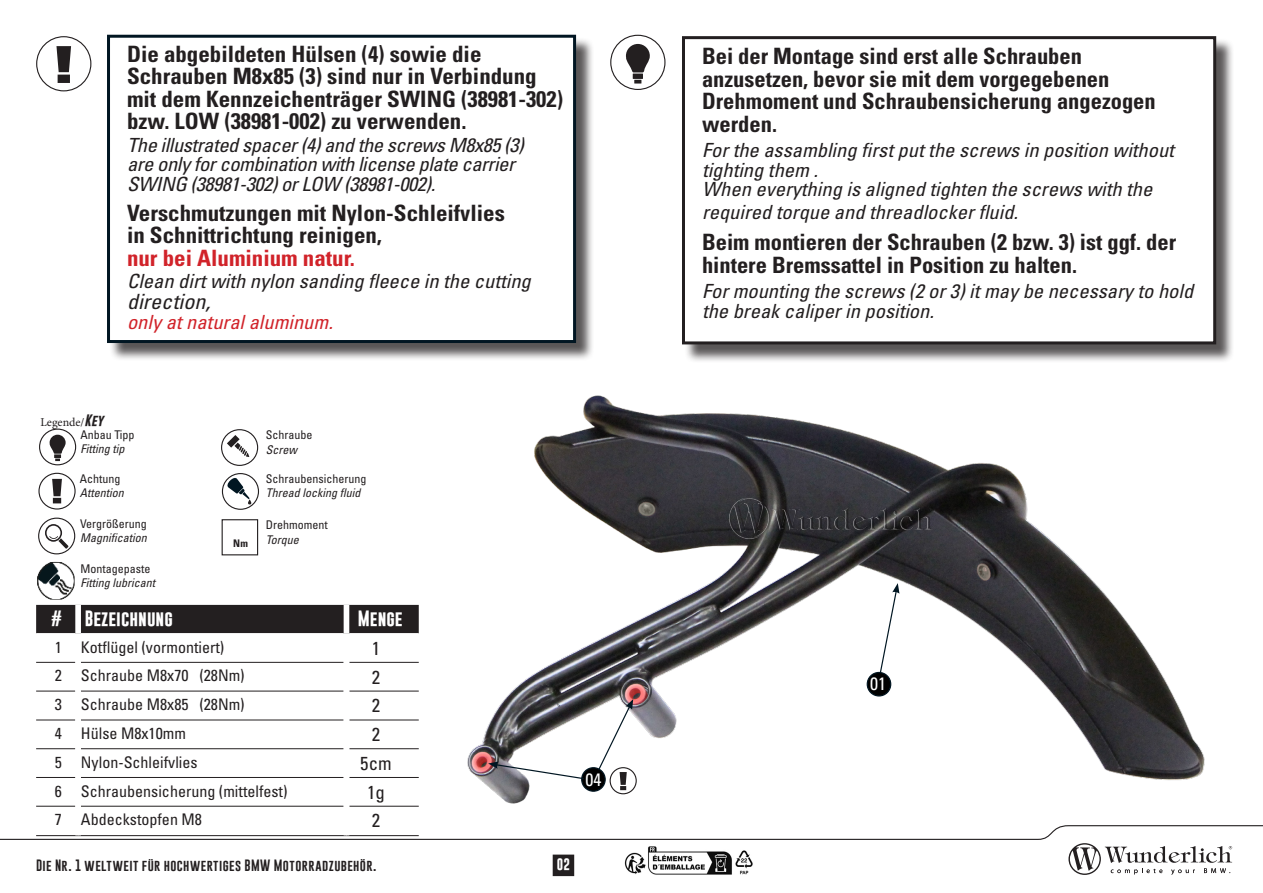
<style>
.page{position:relative;width:1263px;height:893px;background:#fff}
.page>*{position:absolute;margin:0;border:0;box-sizing:border-box;transform-origin:0 0}
.BU{font:700 condensed 22.5px/22.5px "Univers LT Std";color:#231f20}
.BU-2{font:700 condensed 22.5px "Univers LT Std";color:#d1232a}
.BU-3{font:italic condensed 21px "Univers LT Std";color:#231f20;scale:1.05 1}
.BU-4{font:italic condensed 19.5px/19.5px "Univers LT Std";color:#231f20;scale:1.05 1}
.BU-5{font:italic condensed 19.5px/19.5px "Univers LT Std";letter-spacing:-.02em;color:#231f20;scale:1.05 1}
.BU-6{font:italic condensed 19.5px "Univers LT Std";color:#d1232a;scale:1.05 1}
.t1{font:condensed 18.9px "Univers LT Std";color:#231f20}
.BU-7{font:condensed 18px "Univers LT Std";color:#fff}
.t2{font:condensed 16.05px "Univers LT Std";color:#231f20}
.t3{font:700 16.05px "Gobold";color:#fff}
.BU-8{font:italic condensed 12px "Univers LT Std";color:#231f20}
.BU-9{font:condensed 12px "Univers LT Std";color:#231f20}
.t4{font:12px "Gobold";letter-spacing:.035em;color:#231f20}
.BU-10{font:12px "Minion Pro";color:#231f20}
.t5{font:700 12px "Gobold";color:#fff}
.t6{font:700 condensed 10.5px "Univers LT Std";color:#231f20}
.s1{font-family:"Gobold";font-weight:700;font-style:italic}
</style>
<div class="page">
<svg style="left:0;top:825px;width:1263px;height:50px"></svg>
<img style="left:440px;top:395px;width:783px;height:443px">
<div style="left:109px;top:37px;width:486px;height:325px;background:#231f20;opacity:.75"></div>
<div style="left:109px;top:36px;width:465px;height:305px;background:#fff"></div>
<div style="left:107px;top:35px;width:469px;height:308px;border:3px solid #011622"></div>
<img style="left:37px;top:562px;width:38px;height:38px">
<div style="left:221px;top:429px;width:37px;height:37px;border:1px solid #231f20;border-radius:50%"></div>
<svg style="left:227px;top:435px;width:22px;height:22px"></svg>
<div style="left:222px;top:519px;width:36px;height:36px;border:1px solid #231f20"></div>
<svg style="left:222px;top:474px;width:36px;height:35px"></svg>
<div style="left:222px;top:473px;width:37px;height:37px;border:1px solid #231f20;border-radius:50%"></div>
<svg style="left:227px;top:477px;width:24px;height:27px"></svg>
<div style="left:39px;top:429px;width:37px;height:36px;border:1px solid #231f20;border-radius:50%"></div>
<svg style="left:49px;top:435px;width:17px;height:26px"></svg>
<div style="left:38px;top:473px;width:38px;height:37px;border:1px solid #231f20;border-radius:50%"></div>
<svg style="left:52px;top:479px;width:10px;height:24px"></svg>
<svg style="left:39px;top:518px;width:36px;height:36px"></svg>
<div style="left:38px;top:518px;width:37px;height:36px;border:1px solid #231f20;border-radius:50%"></div>
<svg style="left:45px;top:524px;width:23px;height:25px"></svg>
<div style="left:684px;top:38px;width:551px;height:325px;background:#231f20;opacity:.75"></div>
<div style="left:683px;top:38px;width:532px;height:305px;background:#fff"></div>
<div style="left:682px;top:36px;width:534px;height:308px;border:3px solid #231f20"></div>
<div style="left:610px;top:35px;width:55px;height:55px;border:1px solid #231f20;border-radius:50%"></div>
<div style="left:633px;top:74px;width:10px;height:5px;background:#231f20"></div>
<svg style="left:626px;top:44px;width:24px;height:28px"></svg>
<svg style="left:634px;top:80px;width:7px;height:4px"></svg>
<div style="left:553px;top:855px;width:21px;height:21px;background:#231f20"></div>
<div style="left:36px;top:605px;width:383px;height:28px;background:#231f20"></div>
<div style="left:75px;top:605px;width:6px;height:29px;background:#fff"></div>
<div style="left:344px;top:605px;width:5px;height:29px;background:#fff"></div>
<hr style="left:36px;top:662px;width:39px;height:1px;background:#231f20">
<hr style="left:81px;top:662px;width:263px;height:1px;background:#231f20">
<hr style="left:349px;top:662px;width:70px;height:1px;background:#231f20">
<hr style="left:36px;top:691px;width:39px;height:1px;background:#231f20">
<hr style="left:81px;top:691px;width:263px;height:1px;background:#231f20">
<hr style="left:349px;top:691px;width:70px;height:1px;background:#231f20">
<hr style="left:36px;top:720px;width:39px;height:1px;background:#231f20">
<hr style="left:81px;top:720px;width:263px;height:1px;background:#231f20">
<hr style="left:349px;top:720px;width:70px;height:1px;background:#231f20">
<hr style="left:36px;top:748px;width:39px;height:1px;background:#231f20">
<hr style="left:36px;top:777px;width:39px;height:1px;background:#231f20">
<hr style="left:36px;top:806px;width:39px;height:1px;background:#231f20">
<hr style="left:81px;top:806px;width:263px;height:1px;background:#231f20">
<hr style="left:349px;top:806px;width:70px;height:1px;background:#231f20">
<hr style="left:36px;top:835px;width:42px;height:1px;background:#231f20">
<hr style="left:78px;top:835px;width:268px;height:1px;background:#231f20">
<hr style="left:346px;top:835px;width:73px;height:1px;background:#231f20">
<hr style="left:81px;top:748px;width:263px;height:1px;background:#231f20">
<hr style="left:349px;top:748px;width:70px;height:1px;background:#231f20">
<hr style="left:81px;top:777px;width:263px;height:1px;background:#231f20">
<hr style="left:349px;top:777px;width:70px;height:1px;background:#231f20">
<div style="left:75px;top:806px;width:6px;height:29px;background:#fff"></div>
<div style="left:344px;top:806px;width:5px;height:29px;background:#fff"></div>
<div style="left:582px;top:768px;width:23px;height:23px;background:#000;border-radius:50%"></div>
<div style="left:581px;top:767px;width:25px;height:25px;border:1px solid #011622;border-radius:50%"></div>
<svg style="left:878px;top:583px;width:21px;height:95px"></svg>
<div style="left:867px;top:672px;width:24px;height:24px;background:#000;border-radius:50%"></div>
<div style="left:867px;top:672px;width:24px;height:24px;border:1px solid #011622;border-radius:50%"></div>
<img style="left:730px;top:497px;width:206px;height:41px">
<svg style="left:610px;top:768px;width:26px;height:26px"></svg>
<div style="left:610px;top:767px;width:27px;height:27px;border:1px solid #231f20;border-radius:50%"></div>
<div style="left:36px;top:36px;width:55px;height:55px;border:1px solid #231f20;border-radius:50%"></div>
<svg style="left:56px;top:46px;width:15px;height:37px"></svg>
<svg style="left:597px;top:699px;width:36px;height:91px"></svg>
<svg style="left:488px;top:761px;width:97px;height:19px"></svg>
<img style="left:625px;top:847px;width:129px;height:27px">
<p class="BU" style="left:127px;top:42px;width:356px">Die abgebildeten Hülsen (4) sowie die</p>
<p class="BU" style="left:127px;top:65px;width:437px">Schrauben M8x85 (3) sind nur in Verbindung mit dem Kennzeichenträger SWING (38981-302) bzw. LOW (38981-002) zu verwenden.</p>
<p class="BU-5" style="left:127px;top:135px;width:379px">The illustrated spacer (4) and the screws M8x85 (3)</p>
<p class="BU-5" style="left:127px;top:154px;width:371px">are only for combination with license plate carrier<br>SWING (38981-302) or LOW (38981-002).</p>
<p class="BU" style="left:127px;top:201px;width:379px">Verschmutzungen mit Nylon-Schleifvlies</p>
<p class="BU" style="left:127px;top:224px;width:257px">in Schnittrichtung reinigen,</p>
<p class="BU-2" style="left:127px;top:244px;width:229px">nur bei Aluminium natur.</p>
<p class="BU-4" style="left:127px;top:271px;width:386px">Clean dirt with nylon sanding fleece in the cutting</p>
<p class="BU-3" style="left:127px;top:288px;width:81px">direction,</p>
<p class="BU-6" style="left:127px;top:309px;width:198px">only at natural aluminum.</p>
<p class="BU-10" style="left:40px;top:414px;width:65px">Legende/<span class="s1">Key</span></p>
<p class="BU-9" style="left:80px;top:427px;width:55px">Anbau Tipp</p>
<p class="BU-8" style="left:80px;top:441px;width:45px">Fitting tip</p>
<p class="BU-9" style="left:80px;top:471px;width:42px">Achtung</p>
<p class="BU-8" style="left:80px;top:486px;width:46px">Attention</p>
<p class="BU-9" style="left:80px;top:516px;width:68px">Vergrößerung</p>
<p class="BU-8" style="left:80px;top:530px;width:68px">Magnification</p>
<p class="BU-9" style="left:80px;top:561px;width:71px">Montagepaste</p>
<p class="BU-8" style="left:80px;top:575px;width:76px">Fitting lubricant</p>
<p class="t6" style="left:233px;top:537px;width:16px">Nm</p>
<p class="BU-9" style="left:266px;top:427px;width:48px">Schraube</p>
<p class="BU-8" style="left:266px;top:442px;width:33px">Screw</p>
<p class="BU-9" style="left:266px;top:471px;width:102px">Schraubensicherung</p>
<p class="BU-8" style="left:266px;top:485px;width:96px">Thread locking fluid</p>
<p class="BU-9" style="left:266px;top:517px;width:63px">Drehmoment</p>
<p class="BU-8" style="left:266px;top:532px;width:34px">Torque</p>
<p class="t3" style="left:51px;top:608px;width:12px">#</p>
<p class="t3" style="left:85px;top:608px;width:89px">Bezeichnung</p>
<p class="t3" style="left:358px;top:608px;width:46px">Menge</p>
<p class="t2" style="left:55px;top:637px;width:9px">1</p>
<p class="t2" style="left:81px;top:637px;width:145px">Kotflügel (vormontiert)</p>
<p class="t1" style="left:372px;top:636px;width:10px">1</p>
<p class="t2" style="left:55px;top:666px;width:9px">2</p>
<p class="t2" style="left:81px;top:666px;width:165px">Schraube M8x70 (28Nm)</p>
<p class="t1" style="left:372px;top:665px;width:10px">2</p>
<p class="t2" style="left:55px;top:694px;width:9px">3</p>
<p class="t2" style="left:81px;top:694px;width:165px">Schraube M8x85 (28Nm)</p>
<p class="t1" style="left:372px;top:694px;width:10px">2</p>
<p class="t2" style="left:55px;top:723px;width:9px">4</p>
<p class="t2" style="left:81px;top:723px;width:106px">Hülse M8x10mm</p>
<p class="t1" style="left:372px;top:722px;width:10px">2</p>
<p class="t2" style="left:55px;top:752px;width:9px">5</p>
<p class="t2" style="left:81px;top:752px;width:118px">Nylon-Schleifvlies</p>
<p class="t1" style="left:360px;top:751px;width:33px">5cm</p>
<p class="t2" style="left:55px;top:781px;width:9px">6</p>
<p class="t2" style="left:81px;top:781px;width:208px">Schraubensicherung (mittelfest)</p>
<p class="t1" style="left:367px;top:780px;width:19px">1g</p>
<p class="t2" style="left:55px;top:809px;width:9px">7</p>
<p class="t2" style="left:81px;top:809px;width:123px">Abdeckstopfen M8</p>
<p class="t1" style="left:372px;top:809px;width:10px">2</p>
<p class="t4" style="left:36px;top:858px;width:342px">Die Nr. 1 weltweit für hochwertiges BMW Motorradzubehör.</p>
<p class="BU-7" style="left:585px;top:768px;width:17px">04</p>
<p class="t5" style="left:557px;top:857px;width:15px">02</p>
<p class="BU" style="left:702px;top:45px;width:381px">Bei der Montage sind erst alle Schrauben</p>
<p class="BU" style="left:702px;top:68px;width:409px">anzusetzen, bevor sie mit dem vorgegebenen</p>
<p class="BU" style="left:702px;top:90px;width:455px">Drehmoment und Schraubensicherung angezogen werden.</p>
<p class="BU-4" style="left:702px;top:141px;width:451px">For the assambling first put the screws in position without tighting them .</p>
<p class="BU-4" style="left:702px;top:180px;width:430px">When everything is aligned tighten the screws with the</p>
<p class="BU-4" style="left:702px;top:202px;width:303px">required torque and threadlocker fluid.</p>
<p class="BU" style="left:702px;top:231px;width:476px">Beim montieren der Schrauben (2 bzw. 3) ist ggf. der hintere Bremssattel in Position zu halten.</p>
<p class="BU-4" style="left:702px;top:282px;width:469px">For mounting the screws (2 or 3) it may be necessary to hold the break caliper in position.</p>
<p class="BU-7" style="left:870px;top:672px;width:17px">01</p>
</div>
